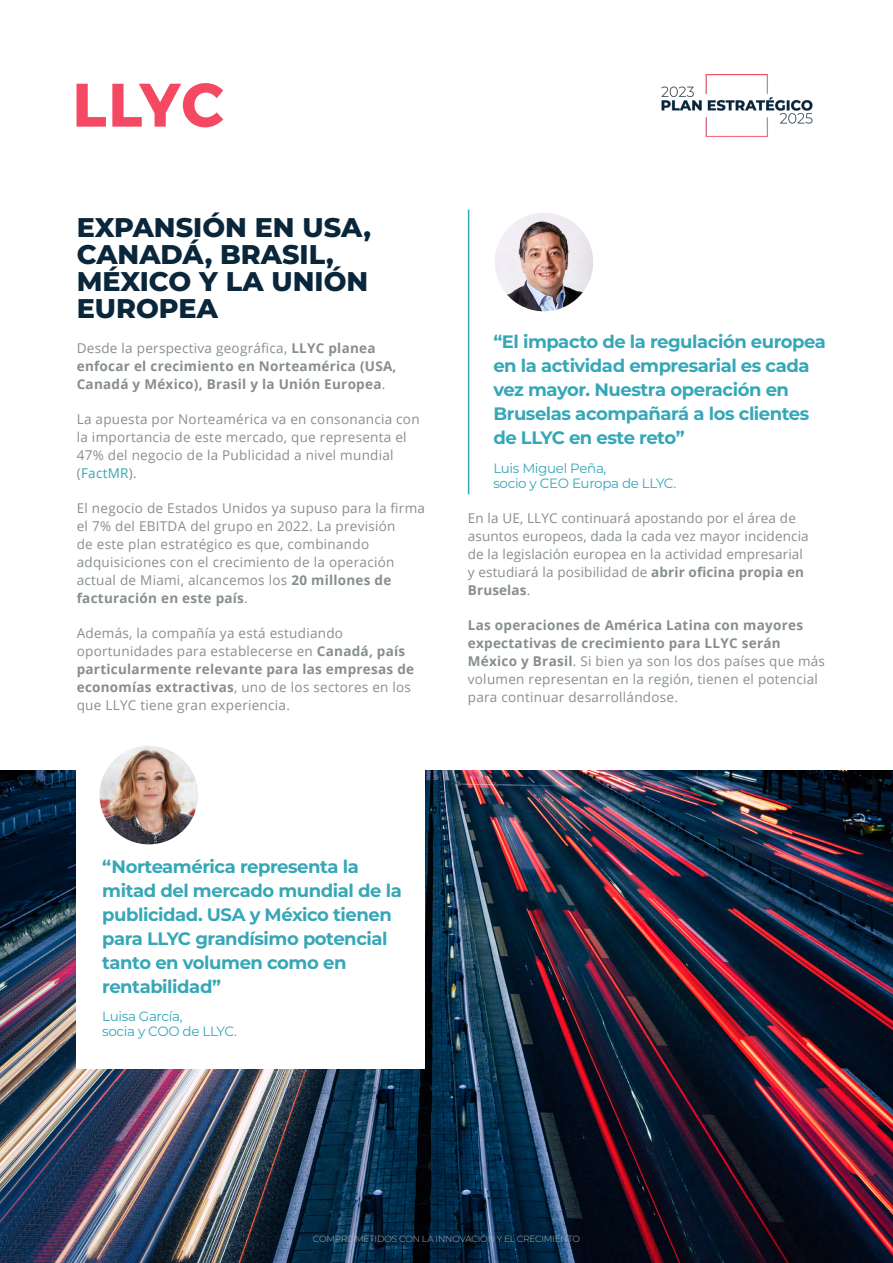
<style>
.page{position:relative;width:893px;height:1263px;background:#fff}
.page>*{position:absolute;margin:0;border:0;box-sizing:border-box;transform-origin:0 0}
.t1{font:800 27px/27px "Montserrat";color:#0a263b}
.t2{font:700 18px/24px "Montserrat";letter-spacing:-.025em;color:#36a7b7}
.t3{font:13.5px/18px "Open Sans";letter-spacing:.02em;color:#878e90}
.t4{font:700 13.5px/18px "Open Sans";letter-spacing:.02em;color:#878e90}
.t5{font:13.5px/15px "Montserrat";letter-spacing:-.025em;color:#36a7b7}
.t6{font:300 9px "Montserrat";letter-spacing:-.02em;color:#acb4b6}
.s1{font-weight:400}
.s2{color:#36a7b7}
.s3{font-weight:700}
</style>
<div class="page">
<img style="left:0;top:771px;width:893px;height:492px">
<div style="left:77px;top:717px;width:348px;height:351px;background:#fff"></div>
<hr style="left:468px;top:210px;width:1px;height:284px;background:#36a7b7">
<img style="left:100px;top:746px;width:98px;height:98px;border-radius:49px">
<img style="left:495px;top:213px;width:98px;height:98px;border-radius:49px">
<img style="left:661px;top:74px;width:152px;height:62px">
<svg style="left:77px;top:84px;width:29px;height:43px"></svg>
<svg style="left:112px;top:83px;width:111px;height:44px"></svg>
<h1 class="t1" style="left:77px;top:212px;width:296px">EXPANSIÓN EN USA,<br>CANADÁ, BRASIL,<br>MÉXICO Y LA UNIÓN<br>EUROPEA</h1>
<p class="t4" style="left:77px;top:338px;width:321px"><span class="s1">Desde la perspectiva geográfica,</span> LLYC planea enfocar el crecimiento en Norteamérica (USA,<br>Canadá y México), Brasil y la Unión Europea<span class="s1">.</span></p>
<p class="t3" style="left:77px;top:409px;width:344px">La apuesta por Norteamérica va en consonancia con la importancia de este mercado, que representa el 47% del negocio de la Publicidad a nivel mundial (<span class="s2">FactMR</span>).</p>
<p class="t3" style="left:77px;top:498px;width:350px">El negocio de Estados Unidos ya supuso para la firma el 7% del EBITDA del grupo en 2022. La previsión<br>de este plan estratégico es que, combinando adquisiciones con el crecimiento de la operación actual de Miami, alcancemos los <span class="s3">20 millones de facturación en este país</span>.</p>
<p class="t3" style="left:77px;top:623px;width:339px">Además, la compañía ya está estudiando oportunidades para establecerse en <span class="s3">Canadá, país particularmente relevante para las empresas de economías extractivas</span>, uno de los sectores en los que LLYC tiene gran experiencia.</p>
<h2 class="t2" style="left:493px;top:329px;width:334px">“El impacto de la regulación europea en la actividad empresarial es cada vez mayor. Nuestra operación en<br>Bruselas acompañará a los clientes de LLYC en este reto”</h2>
<p class="t5" style="left:493px;top:460px;width:184px">Luis Miguel Peña,<br>socio y CEO Europa de LLYC.</p>
<p class="t3" style="left:468px;top:508px;width:342px">En la UE, LLYC continuará apostando por el área de asuntos europeos, dada la cada vez mayor incidencia de la legislación europea en la actividad empresarial y estudiará la posibilidad de <span class="s3">abrir oficina propia en Bruselas</span>.</p>
<p class="t3" style="left:468px;top:615px;width:359px"><span class="s3">Las operaciones de América Latina con mayores expectativas de crecimiento para LLYC serán México y Brasil</span>. Si bien ya son los dos países que más volumen representan en la región, tienen el potencial para continuar desarrollándose.</p>
<h2 class="t2" style="left:102px;top:853px;width:301px">“Norteamérica representa la mitad del mercado mundial de la publicidad. USA y México tienen para LLYC grandísimo potencial tanto en volumen como en rentabilidad”</h2>
<p class="t5" style="left:102px;top:1008px;width:136px">Luisa García,<br>socia y COO de LLYC.</p>
<p class="t6" style="left:313px;top:1232px;width:269px">COMPROMETIDOS CON LA INNOVACIÓN Y EL CRECIMIENTO</p>
</div>
